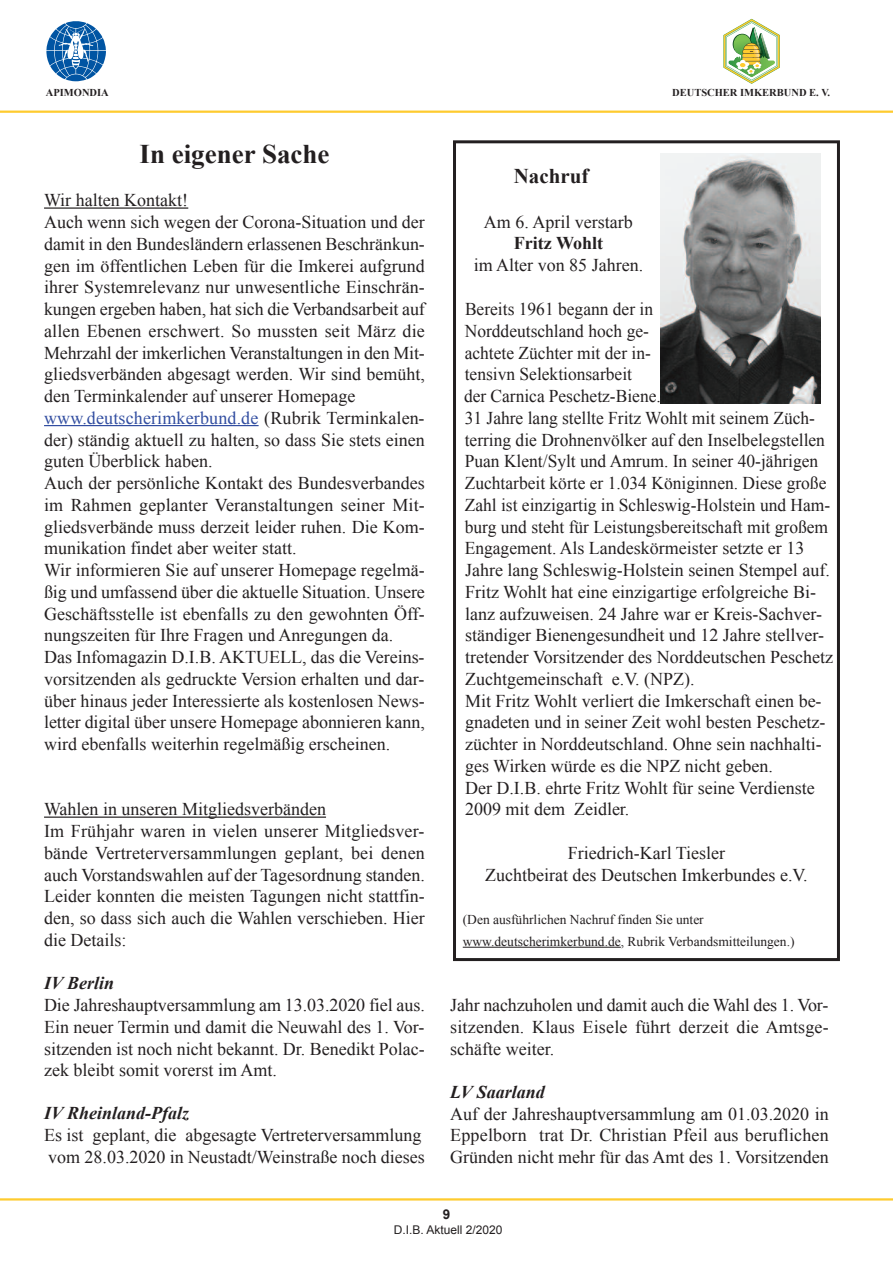
<style>
.page{position:relative;width:893px;height:1263px;background:#fff}
.page>*{position:absolute;margin:0;border:0;box-sizing:border-box;transform-origin:0 0}
.t1{font:700 27px "Times New Roman";color:#231f20}
.t2{font:700 21px "Times New Roman";color:#231f20}
.t3{font:18px/21.8px "Times New Roman";color:#231f20}
.t4{font:italic 700 18px "Times New Roman";color:#231f20}
.t5{font:700 18px "Times New Roman";color:#231f20}
.t6{font:13.5px/21.8px "Times New Roman";color:#231f20}
.t7{font:700 13.5px "Arial";color:#231f20}
.t8{font:12px "Arial";color:#231f20}
.t9{font:700 10.5px "Times New Roman";color:#231f20}
.s1{color:#324ea1}
</style>
<div class="page">
<hr style="left:0;top:1198px;width:893px;height:2px;background:#fecb2f">
<hr style="left:0;top:111px;width:893px;height:2px;background:#fecb2f">
<svg style="left:723px;top:19px;width:57px;height:65px"></svg>
<svg style="left:46px;top:21px;width:60px;height:61px"></svg>
<hr style="left:44px;top:207px;width:144px;height:2px;background:#231f20">
<hr style="left:44px;top:425px;width:215px;height:1px;background:#324ea1">
<hr style="left:44px;top:816px;width:282px;height:2px;background:#231f20">
<div style="left:453px;top:140px;width:387px;height:821px;border:3px solid #231f20"></div>
<hr style="left:463px;top:947px;width:158px;height:1px;background:#231f20">
<img style="left:661px;top:153px;width:159px;height:251px">
<p class="t9" style="left:46px;top:87px;width:64px">APIMONDIA</p>
<p class="t9" style="left:672px;top:87px;width:160px">DEUTSCHER IMKERBUND E. V.</p>
<h1 class="t1" style="left:139px;top:139px;width:191px">In eigener Sache</h1>
<p class="t3" style="left:44px;top:189px;width:382px">Wir halten Kontakt!<br>Auch wenn sich wegen der Corona-Situation und der damit in den Bundesländern erlassenen Beschränkun&shy;gen im öffentlichen Leben für die Imkerei aufgrund ihrer Systemrelevanz nur unwesentliche Einschrän&shy;kungen ergeben haben, hat sich die Verbandsarbeit auf allen Ebenen erschwert. So mussten seit März die Mehrzahl der imkerlichen Veranstaltungen in den Mit&shy;gliedsverbänden abgesagt werden. Wir sind bemüht, den Terminkalender auf unserer Homepage <span class="s1">www.deutscherimkerbund.de</span> (Rubrik Terminkalen&shy;der) ständig aktuell zu halten, so dass Sie stets einen guten Überblick haben.<br>Auch der persönliche Kontakt des Bundesverbandes im Rahmen geplanter Veranstaltungen seiner Mit&shy;gliedsverbände muss derzeit leider ruhen. Die Kom&shy;munikation findet aber weiter statt.<br>Wir informieren Sie auf unserer Homepage regelmä&shy;ßig und umfassend über die aktuelle Situation. Unsere Geschäftsstelle ist ebenfalls zu den gewohnten Öff&shy;nungszeiten für Ihre Fragen und Anregungen da.<br>Das Infomagazin D.I.B. AKTUELL, das die Vereins&shy;vorsitzenden als gedruckte Version erhalten und dar&shy;über hinaus jeder Interessierte als kostenlosen News&shy;letter digital über unsere Homepage abonnieren kann, wird ebenfalls weiterhin regelmäßig erscheinen.</p>
<p class="t3" style="left:44px;top:798px;width:382px">Wahlen in unseren Mitgliedsverbänden<br>Im Frühjahr waren in vielen unserer Mitgliedsver&shy;bände Vertreterversammlungen geplant, bei denen auch Vorstandswahlen auf der Tagesordnung standen.<br>Leider konnten die meisten Tagungen nicht stattfin&shy;den, so dass sich auch die Wahlen verschieben. Hier die Details:</p>
<p class="t4" style="left:44px;top:973px;width:72px">IV Berlin</p>
<p class="t3" style="left:44px;top:994px;width:382px;text-align:justify">Die Jahreshauptversammlung am 13.03.2020 fiel aus.<br>Ein neuer Termin und damit die Neuwahl des 1. Vor&shy;sitzenden ist noch nicht bekannt. Dr. Benedikt Polac&shy;zek bleibt somit vorerst im Amt.</p>
<p class="t4" style="left:44px;top:1103px;width:147px">IV Rheinland-Pfalz</p>
<p class="t3" style="left:44px;top:1124px;width:382px">Es ist geplant, die abgesagte Vertreterversammlung vom 28.03.2020 in Neustadt/Weinstraße noch dieses</p>
<p class="t2" style="left:514px;top:164px;width:76px">Nachruf</p>
<p class="t3" style="left:484px;top:211px;width:150px">Am 6. April verstarb</p>
<p class="t5" style="left:514px;top:233px;width:91px">Fritz Wohlt</p>
<p class="t3" style="left:474px;top:254px;width:171px">im Alter von 85 Jahren.</p>
<p class="t3" style="left:464px;top:298px;width:371px">Bereits 1961 begann der in<br>Norddeutschland hoch ge-<br>achtete Züchter mit der in-<br>tensivn Selektionsarbeit<br>der Carnica Peschetz-Biene.<br>31 Jahre lang stellte Fritz Wohlt mit seinem Züch&shy;terring die Drohnenvölker auf den Inselbelegstellen Puan Klent/Sylt und Amrum. In seiner 40-jährigen Zuchtarbeit körte er 1.034 Königinnen. Diese große Zahl ist einzigartig in Schleswig-Holstein und Ham&shy;burg und steht für Leistungsbereitschaft mit großem Engagement. Als Landeskörmeister setzte er 13<br>Jahre lang Schleswig-Holstein seinen Stempel auf.<br>Fritz Wohlt hat eine einzigartige erfolgreiche Bi&shy;lanz aufzuweisen. 24 Jahre war er Kreis-Sachver&shy;ständiger Bienengesundheit und 12 Jahre stellver&shy;tretender Vorsitzender des Norddeutschen Peschetz Zuchtgemeinschaft e.V. (NPZ).<br>Mit Fritz Wohlt verliert die Imkerschaft einen be&shy;gnadeten und in seiner Zeit wohl besten Peschetz&shy;züchter in Norddeutschland. Ohne sein nachhalti&shy;ges Wirken würde es die NPZ nicht geben.<br>Der D.I.B. ehrte Fritz Wohlt für seine Verdienste 2009 mit dem Zeidler.</p>
<p class="t3" style="left:485px;top:842px;width:324px;text-align:center">Friedrich-Karl Tiesler<br>Zuchtbeirat des Deutschen Imkerbundes e.V.</p>
<p class="t6" style="left:463px;top:909px;width:333px">(Den ausführlichen Nachruf finden Sie unter www.deutscherimkerbund.de, Rubrik Verbandsmitteilungen.)</p>
<p class="t3" style="left:450px;top:994px;width:380px;text-align:justify">Jahr nachzuholen und damit auch die Wahl des 1. Vor&shy;sitzenden. Klaus Eisele führt derzeit die Amtsge&shy;schäfte weiter.</p>
<p class="t4" style="left:450px;top:1082px;width:96px">LV Saarland</p>
<p class="t3" style="left:450px;top:1103px;width:380px;text-align:justify">Auf der Jahreshauptversammlung am 01.03.2020 in Eppelborn trat Dr. Christian Pfeil aus beruflichen Gründen nicht mehr für das Amt des 1. Vorsitzenden</p>
<p class="t7" style="left:443px;top:1207px;width:9px">9</p>
<p class="t8" style="left:394px;top:1223px;width:110px">D.I.B. Aktuell 2/2020</p>
</div>
